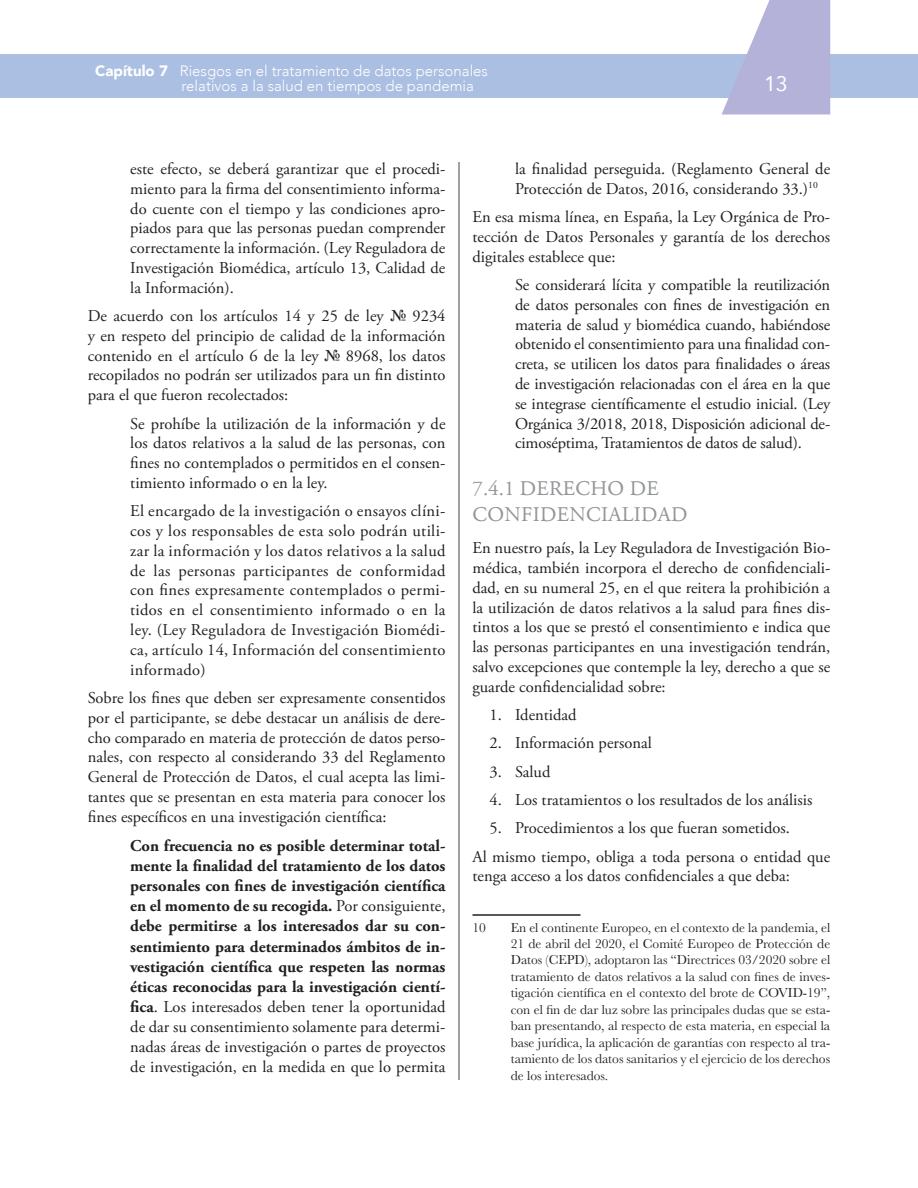
<style>
.page{position:relative;width:918px;height:1188px;background:#fff}
.page>*{position:absolute;margin:0;border:0;box-sizing:border-box;transform-origin:0 0}
.t1{font:21px/25.5px "Adobe Garamond";letter-spacing:.015em;color:#939598}
.t2{font:21px "Avenir";color:#fff}
.t3{font:16.5px/19.8px "Adobe Garamond Pro";color:#231f20;text-align:justify}
.t4{font:700 16.5px/20.1px "Adobe Garamond Pro";color:#231f20;text-align:justify}
.t5{font:300 15px/15px "Avenir";color:#fff}
.t6{font:13.5px/16.5px "Baskerville";color:#231f20;text-align:justify}
.s1{font-weight:900}
.s2{font-family:"Times"}
.s3{font-weight:400}
</style>
<div class="page">
<hr style="left:458px;top:162px;width:2px;height:918px;background:#57585a">
<div style="left:0;top:54px;width:918px;height:43px;background:#abbfe2"></div>
<svg style="left:722px;top:0;width:108px;height:114px"></svg>
<hr style="left:472px;top:914px;width:108px;height:2px;background:#231f20">
<p class="t5" style="left:182px;top:63px;width:308px;text-indent:-86px"><span class="s1">Capítulo 7</span> Riesgos en el tratamiento de datos personales relativos a la salud en tiempos de pandemia</p>
<p class="t2" style="left:764px;top:67px;width:25px">13</p>
<p class="t3" style="left:130px;top:159px;width:317px">este efecto, se deberá garantizar que el procedi&shy;miento para la firma del consentimiento informa&shy;do cuente con el tiempo y las condiciones apro&shy;piados para que las personas puedan comprender correctamente la información. (Ley Reguladora de Investigación Biomédica, artículo 13, Calidad de la Información).</p>
<p class="t3" style="left:88px;top:307px;width:359px">De acuerdo con los artículos 14 y 25 de ley <span class="s2">№</span> 9234 y en respeto del principio de calidad de la información contenido en el artículo 6 de la ley <span class="s2">№</span> 8968, los datos recopilados no podrán ser utilizados para un fin distinto para el que fueron recolectados:</p>
<p class="t3" style="left:130px;top:414px;width:317px">Se prohíbe la utilización de la información y de los datos relativos a la salud de las personas, con fines no contemplados o permitidos en el consen&shy;timiento informado o en la ley.</p>
<p class="t3" style="left:130px;top:502px;width:317px">El encargado de la investigación o ensayos clíni&shy;cos y los responsables de esta solo podrán utili&shy;zar la información y los datos relativos a la salud de las personas participantes de conformidad con fines expresamente contemplados o permi&shy;tidos en el consentimiento informado o en la ley. (Ley Reguladora de Investigación Biomédi&shy;ca, artículo 14, Información del consentimiento informado)</p>
<p class="t3" style="left:88px;top:688px;width:359px">Sobre los fines que deben ser expresamente consentidos por el participante, se debe destacar un análisis de dere&shy;cho comparado en materia de protección de datos perso&shy;nales, con respecto al considerando 33 del Reglamento General de Protección de Datos, el cual acepta las limi&shy;tantes que se presentan en esta materia para conocer los fines específicos en una investigación científica:</p>
<p class="t4" style="left:130px;top:836px;width:317px">Con frecuencia no es posible determinar total&shy;mente la finalidad del tratamiento de los datos personales con fines de investigación científica en el momento de su recogida. <span class="s3">Por consiguiente, </span>debe permitirse a los interesados dar su con&shy;sentimiento para determinados ámbitos de in&shy;vestigación científica que respeten las normas éticas reconocidas para la investigación cientí&shy;fica<span class="s3">. Los interesados deben tener la oportunidad de dar su consentimiento solamente para determi&shy;nadas áreas de investigación o partes de proyectos de investigación, en la medida en que lo permita</span></p>
<p class="t3" style="left:515px;top:159px;width:317px">la finalidad perseguida. (Reglamento General de<br>Protección de Datos, 2016, considerando 33.)<sup>10</sup></p>
<p class="t3" style="left:472px;top:208px;width:359px">En esa misma línea, en España, la Ley Orgánica de Pro&shy;tección de Datos Personales y garantía de los derechos digitales establece que:</p>
<p class="t3" style="left:515px;top:275px;width:317px">Se considerará lícita y compatible la reutilización de datos personales con fines de investigación en materia de salud y biomédica cuando, habiéndose obtenido el consentimiento para una finalidad con&shy;creta, se utilicen los datos para finalidades o áreas de investigación relacionadas con el área en la que se integrase científicamente el estudio inicial. (Ley Orgánica 3/2018, 2018, Disposición adicional de&shy;cimoséptima, Tratamientos de datos de salud).</p>
<p class="t1" style="left:472px;top:476px;width:217px">7.4.1 DERECHO DE<br>CONFIDENCIALIDAD</p>
<p class="t3" style="left:472px;top:539px;width:359px">En nuestro país, la Ley Reguladora de Investigación Bio&shy;médica, también incorpora el derecho de confidenciali&shy;dad, en su numeral 25, en el que reitera la prohibición a la utilización de datos relativos a la salud para fines dis&shy;tintos a los que se prestó el consentimiento e indica que las personas participantes en una investigación tendrán, salvo excepciones que contemple la ley, derecho a que se guarde confidencialidad sobre:</p>
<p class="t3" style="left:490px;top:706px;width:89px">1. Identidad</p>
<p class="t3" style="left:490px;top:734px;width:164px">2. Información personal</p>
<p class="t3" style="left:490px;top:762px;width:62px">3. Salud</p>
<p class="t3" style="left:490px;top:790px;width:324px">4. Los tratamientos o los resultados de los análisis</p>
<p class="t3" style="left:472px;top:814px;width:359px;line-height:28.3px;text-indent:17px">5. Procedimientos a los que fueran sometidos.<br>Al mismo tiempo, obliga a toda persona o entidad que</p>
<p class="t3" style="left:472px;top:867px;width:319px">tenga acceso a los datos confidenciales a que deba:</p>
<p class="t6" style="left:472px;top:919px;width:15px">10</p>
<p class="t6" style="left:511px;top:919px;width:321px">En el continente Europeo, en el contexto de la pandemia, el 21 de abril del 2020, el Comité Europeo de Protección de Datos (CEPD), adoptaron las “Directrices 03/2020 sobre el tratamiento de datos relativos a la salud con fines de inves&shy;tigación científica en el contexto del brote de COVID-19”, con el fin de dar luz sobre las principales dudas que se esta&shy;ban presentando, al respecto de esta materia, en especial la base jurídica, la aplicación de garantías con respecto al tra&shy;tamiento de los datos sanitarios y el ejercicio de los derechos de los interesados.</p>
</div>
